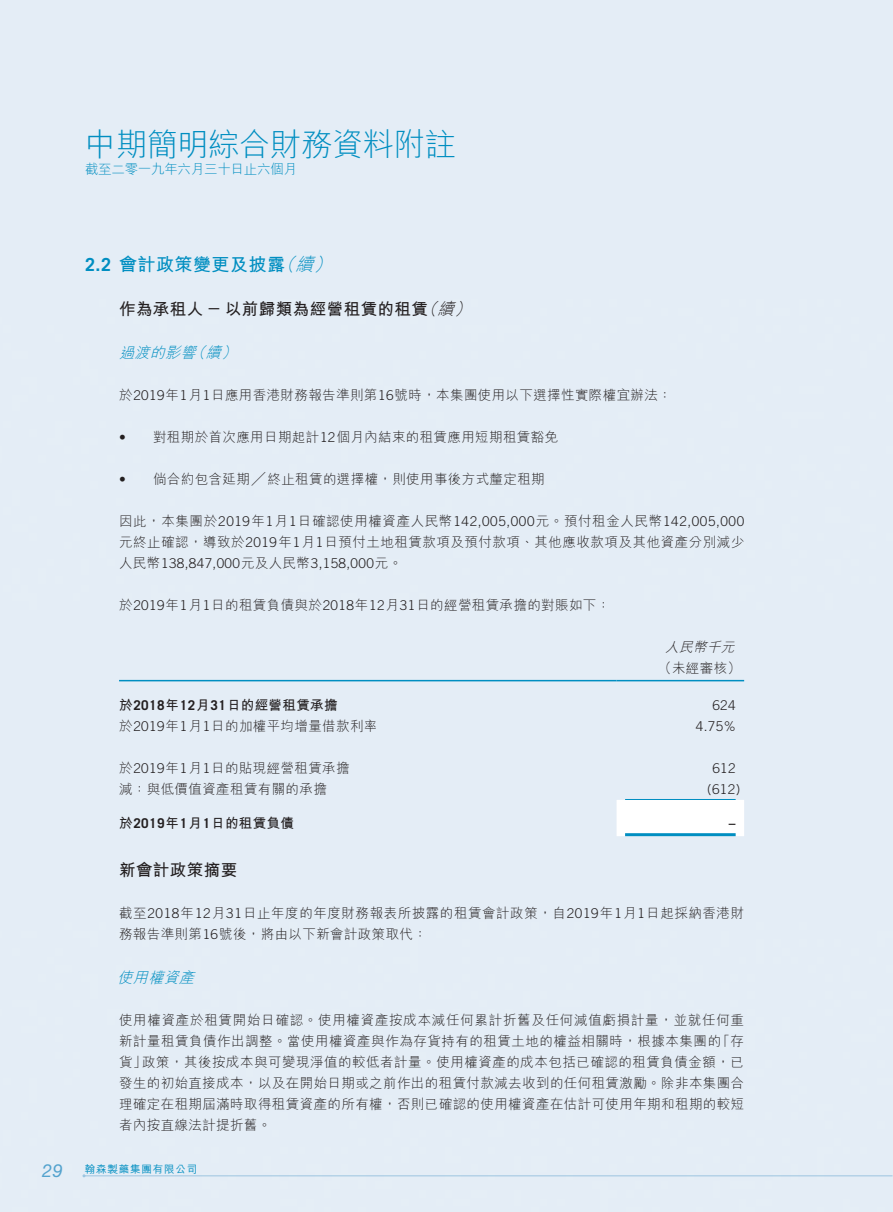
<style>
.page{position:relative;width:893px;height:1212px;background:#fff}
.page>*{position:absolute;margin:0;border:0;box-sizing:border-box;transform-origin:0 0}
.t1{font:300 31.5px "M Hei HK";letter-spacing:-.02em;color:#008ec1}
.t2{font:700 18px "M Hei HK";letter-spacing:.03em;color:#008ec1}
.t3{font:italic 300 18px "M Hei HK";color:#008ec1}
.t4{font:italic 18px "Helvetica Neue LT Std";color:#54a3ce}
.t5{font:700 16.5px "M Hei HK";letter-spacing:.03em;color:#231f20}
.t6{font:italic 300 16.5px "M Hei HK";color:#231f20}
.t7{font:italic 300 15px "M Hei HK";color:#008ec1}
.t8{font:300 13.5px/21px "M Hei HK";letter-spacing:.03em;color:#231f20}
.t9{font:300 13.5px "Trade Gothic LT Std";letter-spacing:.03em;color:#231f20}
.t10{font:300 13.5px/21px "M Hei HK";letter-spacing:.055em;color:#231f20;text-align:right}
.t11{font:700 13.5px "M Hei HK";letter-spacing:.03em;color:#231f20}
.t12{font:300 13.5px "M Hei HK";letter-spacing:-.02em;color:#008ec1}
.t13{font:italic 300 13.5px "M Hei HK";color:#231f20}
.t14{font:700 13.5px "Trade Gothic LT Std";color:#231f20}
.t15{font:500 10.5px "M Hei HK";letter-spacing:.08em;color:#008ec1}
.s1{font-family:"Trade Gothic LT Std"}
.s2{font-family:"M Hei HK"}
</style>
<div class="page">
<hr style="left:84px;top:1175px;width:808px;height:1px;background:#9cc5e0">
<hr style="left:119px;top:680px;width:498px;height:1px;background:#008ec1">
<hr style="left:617px;top:680px;width:127px;height:1px;background:#008ec1">
<hr style="left:625px;top:799px;width:111px;height:1px;background:#008ec1">
<hr style="left:625px;top:833px;width:111px;height:3px;background:#008ec1">
<h1 class="t1" style="left:85px;top:122px;width:373px">中期簡明綜合財務資料附註</h1>
<p class="t12" style="left:85px;top:159px;width:213px">截至二零一九年六月三十日止六個月</p>
<h2 class="t4" style="left:42px;top:1160px;width:22px">29</h2>
<h2 class="t2" style="left:85px;top:252px;width:202px"><span class="s1">2.2</span> 會計政策變更及披露</h2>
<h2 class="t3" style="left:295px;top:252px;width:26px">續</h2>
<h2 class="t3" style="left:277px;top:252px;width:26px">（</h2>
<h2 class="t3" style="left:314px;top:252px;width:26px">(</h2>
<p class="t6" style="left:438px;top:297px;width:24px">續</p>
<p class="t6" style="left:421px;top:297px;width:24px">（</p>
<p class="t6" style="left:454px;top:297px;width:24px">(</p>
<p class="t5" style="left:119px;top:297px;width:310px">作為承租人－以前歸類為經營租賃的租賃</p>
<p class="t7" style="left:221px;top:342px;width:22px">(</p>
<p class="t7" style="left:119px;top:342px;width:109px">過渡的影響續</p>
<p class="t7" style="left:191px;top:342px;width:22px">（</p>
<p class="t8" style="left:119px;top:384px;width:554px">於<span class="s1">2019</span>年<span class="s1">1</span>月<span class="s1">1</span>日應用香港財務報告準則第<span class="s1">16</span>號時，本集團使用以下選擇性實際權宜辦法：</p>
<p class="t8" style="left:153px;top:426px;width:407px">對租期於首次應用日期起計<span class="s1">12</span>個月內結束的租賃應用短期租賃豁免</p>
<p class="t9" style="left:119px;top:429px;width:8px">•</p>
<p class="t8" style="left:153px;top:468px;width:393px">倘合約包含延期╱終止租賃的選擇權，則使用事後方式釐定租期</p>
<p class="t9" style="left:119px;top:471px;width:8px">•</p>
<p class="t8" style="left:119px;top:510px;width:627px">因此，本集團於<span class="s1">2019</span>年<span class="s1">1</span>月<span class="s1">1</span>日確認使用權資產人民幣<span class="s1">142,005,000</span>元。預付租金人民幣<span class="s1">142,005,000</span>元終止確認，導致於<span class="s1">2019</span>年<span class="s1">1</span>月<span class="s1">1</span>日預付土地租賃款項及預付款項、其他應收款項及其他資產分別減少</p>
<p class="t9" style="left:119px;top:555px;width:285px"><span class="s2">人民幣</span>138,847,000<span class="s2">元及人民幣</span>3,158,000<span class="s2">元。</span></p>
<p class="t8" style="left:119px;top:594px;width:493px">於<span class="s1">2019</span>年<span class="s1">1</span>月<span class="s1">1</span>日的租賃負債與於<span class="s1">2018</span>年<span class="s1">12</span>月<span class="s1">31</span>日的經營租賃承擔的對賬如下：</p>
<p class="t13" style="left:665px;top:638px;width:75px">人民幣千元</p>
<p class="t8" style="left:658px;top:657px;width:84px">（未經審核(</p>
<p class="t9" style="left:712px;top:697px;width:25px">624</p>
<p class="t11" style="left:119px;top:695px;width:220px">於<span class="s1">2018</span>年<span class="s1">12</span>月<span class="s1">31</span>日的經營租賃承擔</p>
<p class="t8" style="left:119px;top:715px;width:260px">於<span class="s1">2019</span>年<span class="s1">1</span>月<span class="s1">1</span>日的加權平均增量借款利率</p>
<p class="t9" style="left:696px;top:718px;width:41px">4.75%</p>
<p class="t8" style="left:119px;top:757px;width:232px">於<span class="s1">2019</span>年<span class="s1">1</span>月<span class="s1">1</span>日的貼現經營租賃承擔</p>
<p class="t9" style="left:712px;top:760px;width:25px">612</p>
<p class="t8" style="left:119px;top:778px;width:209px">減：與低價值資產租賃有關的承擔</p>
<p class="t9" style="left:707px;top:781px;width:35px">)612(</p>
<p class="t11" style="left:119px;top:813px;width:177px">於<span class="s1">2019</span>年<span class="s1">1</span>月<span class="s1">1</span>日的租賃負債</p>
<p class="t5" style="left:119px;top:858px;width:120px">新會計政策摘要</p>
<p class="t8" style="left:119px;top:902px;width:627px">截至<span class="s1">2018</span>年<span class="s1">12</span>月<span class="s1">31</span>日止年度的年度財務報表所披露的租賃會計政策，自<span class="s1">2019</span>年<span class="s1">1</span>月<span class="s1">1</span>日起採納香港財務報告準則第<span class="s1">16</span>號後，將由以下新會計政策取代：</p>
<p class="t7" style="left:118px;top:967px;width:84px">使用權資產</p>
<p class="t10" style="left:119px;top:1009px;width:627px">使用權資產於租賃開始日確認。使用權資產按成本減任何累計折舊及任何減值虧損計量，並就任何重「存</p>
<p class="t14" style="left:729px;top:815px;width:8px">–</p>
<p class="t8" style="left:142px;top:1030px;width:604px;text-indent:-23px">新計量租賃負債作出調整。當使用權資產與作為存貨持有的租賃土地的權益相關時，根據本集團的<br>政策，其後按成本與可變現淨值的較低者計量。使用權資產的成本包括已確認的租賃負債金額，已</p>
<p class="t8" style="left:119px;top:1051px;width:627px">貨」<br>發生的初始直接成本，以及在開始日期或之前作出的租賃付款減去收到的任何租賃激勵。除非本集團合理確定在租期屆滿時取得租賃資產的所有權，否則已確認的使用權資產在估計可使用年期和租期的較短者內按直線法計提折舊。</p>
<p class="t15" style="left:85px;top:1161px;width:114px">翰森製藥集團有限公司</p>
</div>
